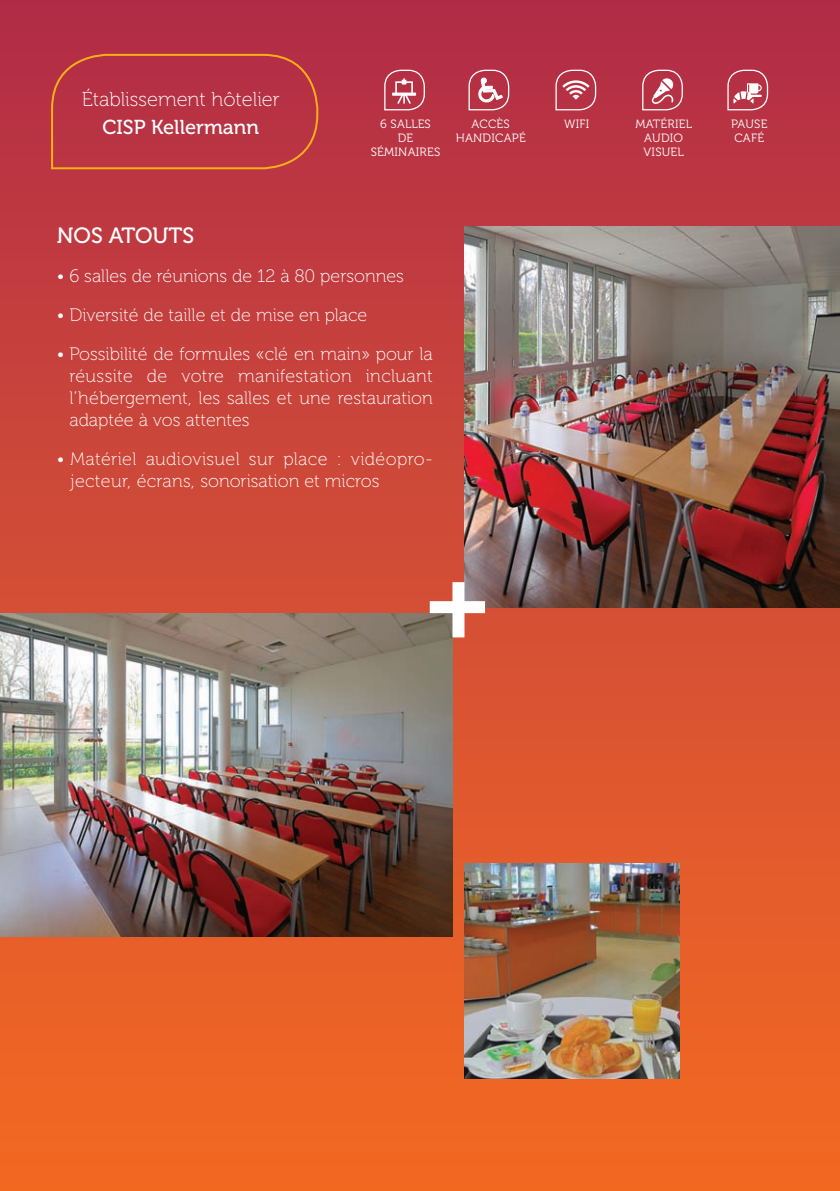
<style>
.page{position:relative;width:840px;height:1191px;background:#fff}
.page>*{position:absolute;margin:0;border:0;box-sizing:border-box;transform-origin:0 0}
.t1{font:22px "Museo 500";color:#fff}
.t2{font:20.2px "Museo 100";color:#fff}
.t3{font:20.2px "Museo 500";color:#fff}
.t4{font:18px/22px "Museo 100";color:#fff;text-align:justify}
.t5{font:18px/22px "Museo 100";letter-spacing:.02em;color:#fff}
.t6{font:12px/14px "Museo 300";letter-spacing:.02em;color:#fff;text-align:center}
</style>
<div class="page">
<div style="left:0;top:0;width:839px;height:1191px;background:linear-gradient(to bottom,#b22e48,#f46c22)"></div>
<img style="left:0;top:613px;width:452px;height:323px">
<img style="left:464px;top:227px;width:375px;height:380px">
<img style="left:464px;top:863px;width:215px;height:216px">
<div style="left:452px;top:582px;width:12px;height:55px;background:#fff"></div>
<div style="left:429px;top:601px;width:56px;height:12px;background:#fff"></div>
<svg style="left:383px;top:69px;width:42px;height:42px;background:#c55c6b"></svg>
<svg style="left:467px;top:69px;width:42px;height:42px;background:#c6606f"></svg>
<svg style="left:554px;top:69px;width:42px;height:42px;background:#c45868"></svg>
<svg style="left:641px;top:69px;width:42px;height:42px;background:#c65f6e"></svg>
<svg style="left:726px;top:69px;width:42px;height:42px;background:#c76271"></svg>
<div style="left:50px;top:53px;width:269px;height:117px;background:#b83243"></div>
<p class="t2" style="left:82px;top:88px;width:199px">Établissement hôtelier</p>
<p class="t3" style="left:102px;top:115px;width:158px">CISP Kellermann</p>
<p class="t6" style="left:380px;top:117px;width:52px">6 SALLES</p>
<p class="t6" style="left:370px;top:131px;width:71px">DE<br>SÉMINAIRES</p>
<p class="t6" style="left:455px;top:117px;width:71px">ACCÈS<br>HANDICAPÉ</p>
<p class="t6" style="left:635px;top:117px;width:58px">MATÉRIEL<br>AUDIO</p>
<p class="t6" style="left:643px;top:145px;width:42px">VISUEL</p>
<p class="t6" style="left:564px;top:117px;width:27px">WIFI</p>
<p class="t1" style="left:57px;top:224px;width:139px">NOS ATOUTS</p>
<p class="t4" style="left:57px;top:266px;width:348px">• 6 salles de réunions de 12 à 80 personnes</p>
<p class="t4" style="left:57px;top:305px;width:312px">• Diversité de taille et de mise en place</p>
<p class="t4" style="left:69px;top:344px;width:365px;text-indent:-13px">• Possibilité de formules «clé en main» pour la réussite de votre manifestation incluant l’hébergement, les salles et une restauration adaptée à vos attentes</p>
<p class="t5" style="left:70px;top:449px;width:364px;text-indent:-13px">• Matériel audiovisuel sur place : vidéopro&shy;jecteur, écrans, sonorisation et micros</p>
<p class="t6" style="left:730px;top:117px;width:38px;text-align:left">PAUSE<br>CAFÉ</p>
</div>
